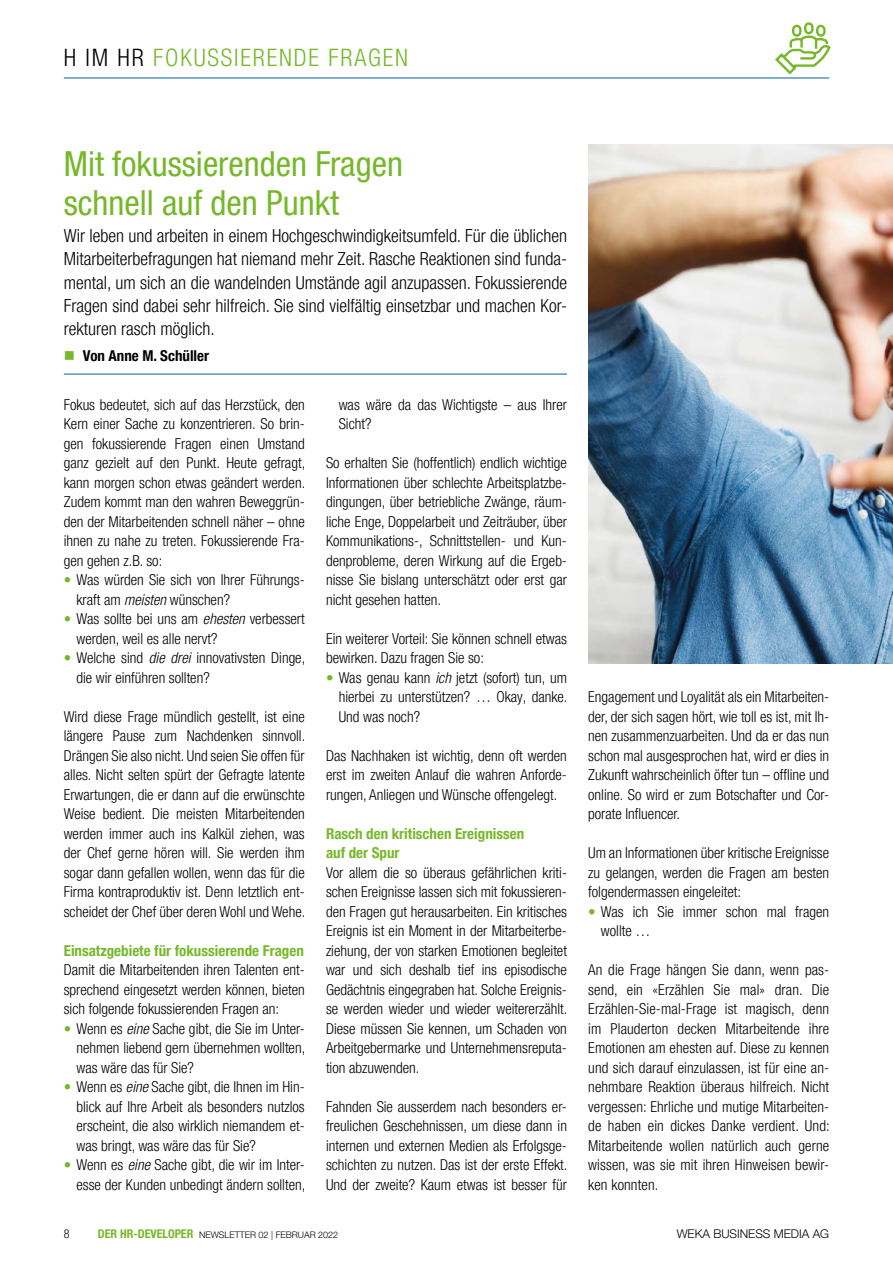
<style>
.page{position:relative;width:893px;height:1263px;background:#fff}
.page>*{position:absolute;margin:0;border:0;box-sizing:border-box;transform-origin:0 0}
.t1{font:condensed 34.5px/39px "Helvetica Neue LT Pro";color:#76b82a}
.t2{font:300 condensed 24px "Helvetica Neue LT Pro";letter-spacing:.075em;color:#76b82a}
.t3{font:300 condensed 18px/23.2px "Helvetica Neue LT Pro";color:#000;text-align:justify}
.t4{font:300 condensed 15px/19.5px "Helvetica Neue LT Pro";color:#000;text-align:justify}
.t5{font:700 condensed 15px/19.5px "Helvetica Neue LT Pro";color:#76b82a}
.t6{font:700 condensed 15px "Helvetica Neue LT Pro";color:#000}
.t7{font:300 12px "Helvetica Neue LT Pro";color:#000}
.t8{font:300 condensed 12px "Helvetica Neue LT Pro";color:#000}
.t9{font:300 9px "Helvetica Neue LT Pro";color:#000}
.s1{color:#000}
.s2{color:#76b82a}
.s3{font-style:italic}
.s4{font-weight:700;font-stretch:condensed;font-size:12px;color:#76b82a}
</style>
<div class="page">
<hr style="left:64px;top:78px;width:765px;height:1px;background:#005faa">
<svg style="left:775px;top:22px;width:56px;height:53px"></svg>
<hr style="left:64px;top:374px;width:503px;height:1px;background:#005faa">
<img style="left:588px;top:145px;width:305px;height:518px">
<h2 class="t2" style="left:64px;top:44px;width:346px"><span class="s1">H IM HR</span> FOKUSSIERENDE FRAGEN</h2>
<h1 class="t1" style="left:64px;top:143px;width:341px">Mit fokussierenden Fragen schnell auf den Punkt</h1>
<p class="t3" style="left:64px;top:224px;width:505px">Wir leben und arbeiten in einem Hochgeschwindigkeitsumfeld. Für die üblichen Mitarbeiterbefragungen hat niemand mehr Zeit. Rasche Reaktionen sind funda&shy;mental, um sich an die wandelnden Umstände agil anzupassen. Fokussierende Fragen sind dabei sehr hilfreich. Sie sind vielfältig einsetzbar und machen Kor&shy;rekturen rasch möglich.</p>
<p class="t6" style="left:83px;top:347px;width:128px">Von Anne M. Schüller</p>
<p class="t4" style="left:64px;top:394px;width:243px">Fokus bedeutet, sich auf das Herzstück, den Kern einer Sache zu konzentrieren. So brin&shy;gen fokussierende Fragen einen Umstand ganz gezielt auf den Punkt. Heute gefragt, kann morgen schon etwas geändert werden.<br>Zudem kommt man den wahren Beweggrün&shy;den der Mitarbeitenden schnell näher – ohne ihnen zu nahe zu treten. Fokussierende Fra&shy;gen gehen z.B. so:</p>
<p class="t4" style="left:77px;top:570px;width:230px;text-indent:-13px"><span class="s2">•</span> Was würden Sie sich von Ihrer Führungs&shy;kraft am <span class="s3">meisten</span> wünschen?</p>
<p class="t4" style="left:77px;top:609px;width:230px;text-indent:-13px"><span class="s2">•</span> Was sollte bei uns am <span class="s3">ehesten</span> verbessert werden, weil es alle nervt?</p>
<p class="t4" style="left:77px;top:648px;width:230px;text-indent:-13px"><span class="s2">•</span> Welche sind <span class="s3">die drei</span> innovativsten Dinge, die wir einführen sollten?</p>
<p class="t4" style="left:64px;top:706px;width:243px">Wird diese Frage mündlich gestellt, ist eine längere Pause zum Nachdenken sinnvoll.<br>Drängen Sie also nicht. Und seien Sie offen für alles. Nicht selten spürt der Gefragte latente Erwartungen, die er dann auf die erwünschte Weise bedient. Die meisten Mitarbeitenden werden immer auch ins Kalkül ziehen, was der Chef gerne hören will. Sie werden ihm sogar dann gefallen wollen, wenn das für die Firma kontraproduktiv ist. Denn letztlich ent&shy;scheidet der Chef über deren Wohl und Wehe.</p>
<p class="t5" style="left:64px;top:940px;width:242px">Einsatzgebiete für fokussierende Fragen</p>
<p class="t4" style="left:64px;top:960px;width:242px">Damit die Mitarbeitenden ihren Talenten ent&shy;sprechend eingesetzt werden können, bieten sich folgende fokussierenden Fragen an:</p>
<p class="t4" style="left:77px;top:1018px;width:230px;text-indent:-13px"><span class="s2">•</span> Wenn es <span class="s3">eine</span> Sache gibt, die Sie im Unter&shy;nehmen liebend gern übernehmen wollten, was wäre das für Sie?</p>
<p class="t4" style="left:77px;top:1077px;width:230px;text-indent:-13px"><span class="s2">•</span> Wenn es <span class="s3">eine</span> Sache gibt, die Ihnen im Hin&shy;blick auf Ihre Arbeit als besonders nutzlos erscheint, die also wirklich niemandem et&shy;was bringt, was wäre das für Sie?</p>
<p class="t4" style="left:64px;top:1155px;width:243px;text-align:right"><span class="s2">•</span> Wenn es <span class="s3">eine</span> Sache gibt, die wir im Inter&shy;esse der Kunden unbedingt ändern sollten,</p>
<p class="t4" style="left:339px;top:394px;width:230px">was wäre da das Wichtigste – aus Ihrer<br>Sicht?</p>
<p class="t4" style="left:326px;top:453px;width:242px">So erhalten Sie (hoffentlich) endlich wichtige Informationen über schlechte Arbeitsplatzbe&shy;dingungen, über betriebliche Zwänge, räum&shy;liche Enge, Doppelarbeit und Zeiträuber, über Kommunikations-, Schnittstellen- und Kun&shy;denprobleme, deren Wirkung auf die Ergeb&shy;nisse Sie bislang unterschätzt oder erst gar nicht gesehen hatten.</p>
<p class="t4" style="left:326px;top:628px;width:242px">Ein weiterer Vorteil: Sie können schnell etwas bewirken. Dazu fragen Sie so:</p>
<p class="t4" style="left:339px;top:667px;width:230px;text-indent:-13px"><span class="s2">•</span> Was genau kann <span class="s3">ich</span> jetzt (sofort) tun, um hierbei zu unterstützen? … Okay, danke.<br>Und was noch?</p>
<p class="t4" style="left:326px;top:745px;width:242px">Das Nachhaken ist wichtig, denn oft werden erst im zweiten Anlauf die wahren Anforde&shy;rungen, Anliegen und Wünsche offengelegt.</p>
<p class="t5" style="left:326px;top:823px;width:200px">Rasch den kritischen Ereignissen auf der Spur</p>
<p class="t4" style="left:326px;top:862px;width:243px">Vor allem die so überaus gefährlichen kriti&shy;schen Ereignisse lassen sich mit fokussieren&shy;den Fragen gut herausarbeiten. Ein kritisches Ereignis ist ein Moment in der Mitarbeiterbe&shy;ziehung, der von starken Emotionen begleitet war und sich deshalb tief ins episodische Gedächtnis eingegraben hat. Solche Ereignis&shy;se werden wieder und wieder weitererzählt.<br>Diese müssen Sie kennen, um Schaden von Arbeitgebermarke und Unternehmensreputa&shy;tion abzuwenden.</p>
<p class="t4" style="left:326px;top:1096px;width:243px">Fahnden Sie ausserdem nach besonders er&shy;freulichen Geschehnissen, um diese dann in internen und externen Medien als Erfolgsge&shy;schichten zu nutzen. Das ist der erste Effekt.<br>Und der zweite? Kaum etwas ist besser für</p>
<p class="t4" style="left:588px;top:687px;width:242px">Engagement und Loyalität als ein Mitarbeiten&shy;der, der sich sagen hört, wie toll es ist, mit Ih&shy;nen zusammenzuarbeiten. Und da er das nun schon mal ausgesprochen hat, wird er dies in Zukunft wahrscheinlich öfter tun – offline und online. So wird er zum Botschafter und Cor&shy;porate Influencer.</p>
<p class="t4" style="left:588px;top:843px;width:242px">Um an Informationen über kritische Ereignisse zu gelangen, werden die Fragen am besten folgendermassen eingeleitet:</p>
<p class="t4" style="left:601px;top:901px;width:230px;text-indent:-13px"><span class="s2">•</span> Was ich Sie immer schon mal fragen wollte …</p>
<p class="t4" style="left:588px;top:960px;width:243px">An die Frage hängen Sie dann, wenn pas&shy;send, ein «Erzählen Sie mal» dran. Die Erzählen-Sie-mal-Frage ist magisch, denn im Plauderton decken Mitarbeitende ihre Emotionen am ehesten auf. Diese zu kennen und sich darauf einzulassen, ist für eine an&shy;nehmbare Reaktion überaus hilfreich. Nicht vergessen: Ehrliche und mutige Mitarbeiten&shy;de haben ein dickes Danke verdient. Und:<br>Mitarbeitende wollen natürlich auch gerne wissen, was sie mit ihren Hinweisen bewir&shy;ken konnten.</p>
<p class="t8" style="left:64px;top:1226px;width:7px">8</p>
<p class="t9" style="left:98px;top:1229px;width:242px"><span class="s4">DER HR-DEVELOPER</span> NEWSLETTER 02 | FEBRUAR 2022</p>
<p class="t7" style="left:677px;top:1226px;width:154px">WEKA BUSINESS MEDIA AG</p>
</div>
